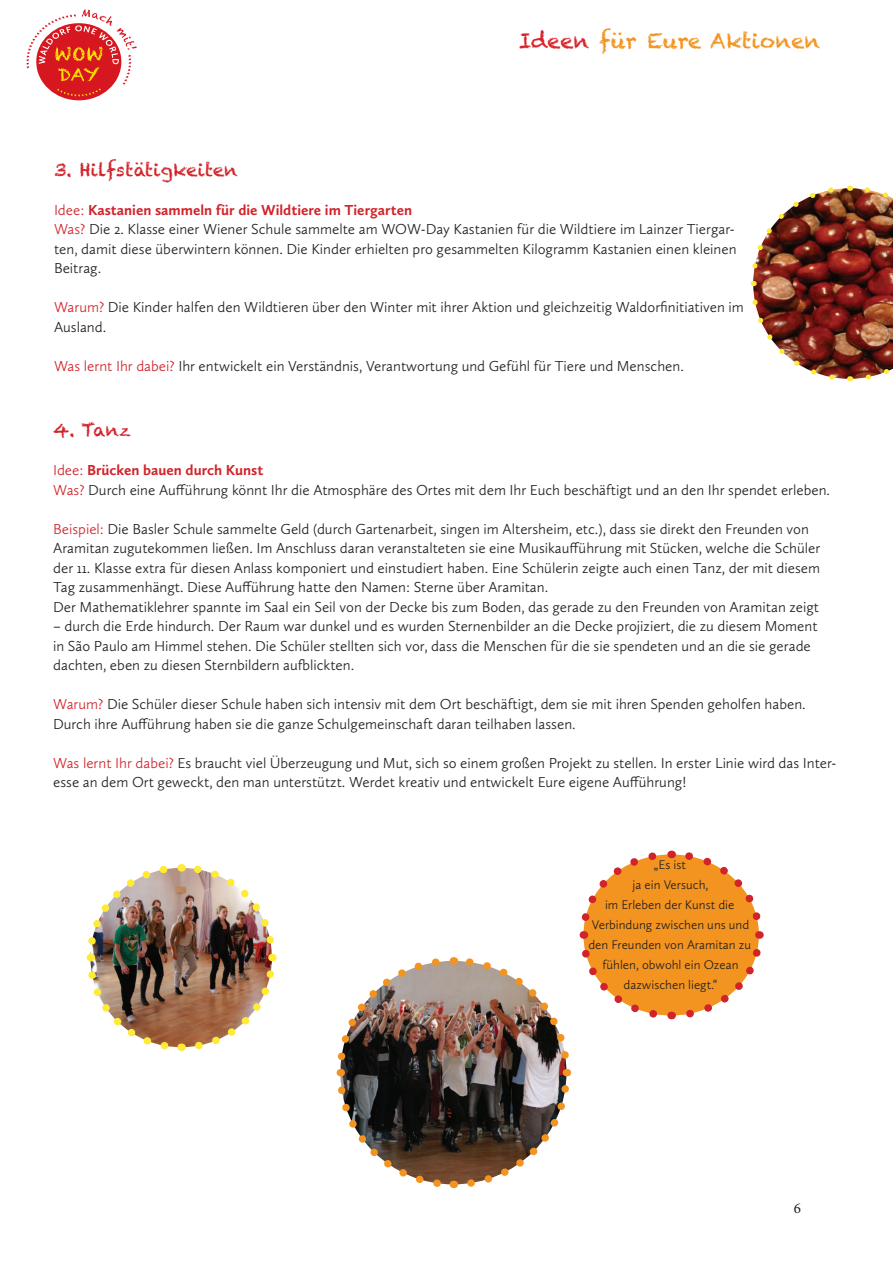
<style>
.page{position:relative;width:893px;height:1263px;background:#fff}
.page>*{position:absolute;margin:0;border:0;box-sizing:border-box;transform-origin:0 0}
.t1{font:21px "Chalkduster";color:#f2941f}
.t2{font:18px "Chalkduster";color:#d1232a}
.t3{font:300 15px/19.5px "Calluna Sans";color:#231f20}
.t4{font:300 12.9px/20px "Calluna Sans";color:#231f20;text-align:center}
.s1{color:#da2128}
.s2{color:#d1232a}
.s3{font-weight:700;color:#d1232a}
</style>
<div class="page">
<svg style="left:26px;top:9px;width:111px;height:87px"></svg>
<img style="left:86px;top:864px;width:191px;height:187px">
<img style="left:753px;top:188px;width:140px;height:191px">
<img style="left:862px;top:281px;width:31px;height:99px">
<img style="left:850px;top:185px;width:43px;height:86px">
<img style="left:750px;top:187px;width:87px;height:99px">
<svg style="left:752px;top:296px;width:99px;height:86px"></svg>
<svg style="left:336px;top:850px;width:428px;height:339px"></svg>
<h1 class="t1" style="left:519px;top:29px;width:303px"><span class="s1">Ideen</span> für Eure Aktionen</h1>
<p class="t2" style="left:54px;top:159px;width:185px">3. Hilfstätigkeiten</p>
<p class="t3" style="left:54px;top:200px;width:684px"><span class="s2">Idee:</span> <span class="s3">Kastanien sammeln für die Wildtiere im Tiergarten<br></span><span class="s2">Was?</span> Die 2. Klasse einer Wiener Schule sammelte am WOW-Day Kastanien für die Wildtiere im Lainzer Tiergar&shy;ten, damit diese überwintern können. Die Kinder erhielten pro gesammelten Kilogramm Kastanien einen kleinen Beitrag.</p>
<p class="t3" style="left:54px;top:297px;width:691px"><span class="s2">Warum?</span> Die Kinder halfen den Wildtieren über den Winter mit ihrer Aktion und gleichzeitig Waldorfinitiativen im<br>Ausland.</p>
<p class="t3" style="left:54px;top:356px;width:631px"><span class="s2">Was lernt Ihr dabei?</span> Ihr entwickelt ein Verständnis, Verantwortung und Gefühl für Tiere und Menschen.</p>
<p class="t2" style="left:53px;top:419px;width:79px">4. Tanz</p>
<p class="t3" style="left:53px;top:460px;width:778px"><span class="s2">Idee:</span> <span class="s3">Brücken bauen durch Kunst<br></span><span class="s2">Was?</span> Durch eine Aufführung könnt Ihr die Atmosphäre des Ortes mit dem Ihr Euch beschäftigt und an den Ihr spendet erleben.</p>
<p class="t3" style="left:53px;top:519px;width:769px"><span class="s2">Beispiel:</span> Die Basler Schule sammelte Geld (durch Gartenarbeit, singen im Altersheim, etc.), dass sie direkt den Freunden von Aramitan zugutekommen ließen. Im Anschluss daran veranstalteten sie eine Musikaufführung mit Stücken, welche die Schüler der 11. Klasse extra für diesen Anlass komponiert und einstudiert haben. Eine Schülerin zeigte auch einen Tanz, der mit diesem Tag zusammenhängt. Diese Aufführung hatte den Namen: Sterne über Aramitan.<br>Der Mathematiklehrer spannte im Saal ein Seil von der Decke bis zum Boden, das gerade zu den Freunden von Aramitan zeigt</p>
<p class="t3" style="left:53px;top:616px;width:766px">– durch die Erde hindurch. Der Raum war dunkel und es wurden Sternenbilder an die Decke projiziert, die zu diesem Moment in São Paulo am Himmel stehen. Die Schüler stellten sich vor, dass die Menschen für die sie spendeten und an die sie gerade dachten, eben zu diesen Sternbildern aufblickten.</p>
<p class="t3" style="left:53px;top:694px;width:754px"><span class="s2">Warum?</span> Die Schüler dieser Schule haben sich intensiv mit dem Ort beschäftigt, dem sie mit ihren Spenden geholfen haben.<br>Durch ihre Aufführung haben sie die ganze Schulgemeinschaft daran teilhaben lassen.</p>
<p class="t3" style="left:53px;top:753px;width:785px"><span class="s2">Was lernt Ihr dabei?</span> Es braucht viel Überzeugung und Mut, sich so einem großen Projekt zu stellen. In erster Linie wird das Inter&shy;esse an dem Ort geweckt, den man unterstützt. Werdet kreativ und entwickelt Eure eigene Aufführung!</p>
<p class="t4" style="left:588px;top:855px;width:164px">„Es ist<br>ja ein Versuch,<br>im Erleben der Kunst die<br>Verbindung zwischen uns und den Freunden von Aramitan zu fühlen, obwohl ein Ozean dazwischen liegt.“</p>
</div>
